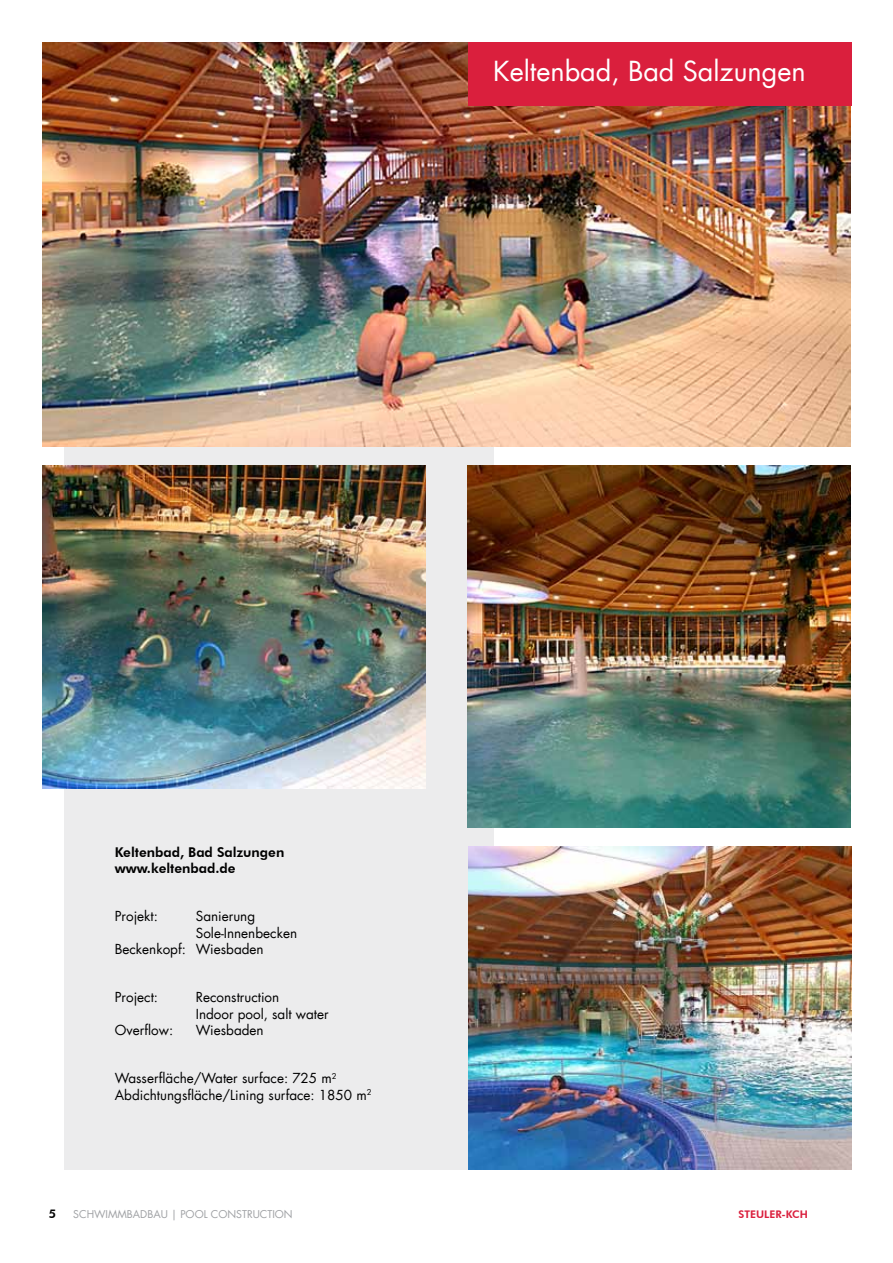
<style>
.page{position:relative;width:893px;height:1263px;background:#fff}
.page>*{position:absolute;margin:0;border:0;box-sizing:border-box;transform-origin:0 0}
.t1{font:27px "Futura LT";color:#fff}
.t2{font:13.5px/16.2px "Futura LT";color:#000}
.t3{font:800 13.5px/16.2px "Futura BT";color:#000}
.t4{font:800 12px "Futura BT";color:#000}
.t5{font:10.5px "Futura LT";color:#9fa1a4}
.t6{font:800 10.5px "Futura BT";color:#da1f3d}
</style>
<div class="page">
<div style="left:64px;top:425px;width:429px;height:744px;background:#ececed"></div>
<img style="left:43px;top:43px;width:807px;height:403px">
<img style="left:43px;top:466px;width:382px;height:323px">
<img style="left:468px;top:466px;width:382px;height:361px">
<div style="left:468px;top:43px;width:383px;height:63px;background:#da1f3d"></div>
<img style="left:468px;top:846px;width:383px;height:323px">
<h1 class="t1" style="left:493px;top:54px;width:314px">Keltenbad, Bad Salzungen</h1>
<p class="t3" style="left:115px;top:843px;width:171px">Keltenbad, Bad Salzungen www.keltenbad.de</p>
<p class="t2" style="left:115px;top:908px;width:45px">Projekt:</p>
<p class="t2" style="left:196px;top:908px;width:61px">Sanierung</p>
<p class="t2" style="left:196px;top:924px;width:103px">Sole-Innenbecken</p>
<p class="t2" style="left:115px;top:941px;width:150px">Beckenkopf: Wiesbaden</p>
<p class="t2" style="left:115px;top:989px;width:45px">Project:</p>
<p class="t2" style="left:196px;top:989px;width:134px">Reconstruction<br>Indoor pool, salt water</p>
<p class="t2" style="left:115px;top:1022px;width:60px">Overflow:</p>
<p class="t2" style="left:196px;top:1022px;width:69px">Wiesbaden</p>
<p class="t2" style="left:115px;top:1070px;width:258px">Wasserfläche/Water surface: 725 m<sup>2<br></sup>Abdichtungsfläche/Lining surface: 1850 m<sup>2</sup></p>
<p class="t4" style="left:49px;top:1207px;width:9px">5</p>
<p class="t5" style="left:73px;top:1208px;width:121px">SCHWIMMBADBAU | Pool</p>
<p class="t5" style="left:211px;top:1208px;width:17px">Cons</p>
<p class="t5" style="left:242px;top:1208px;width:13px">truc</p>
<p class="t5" style="left:267px;top:1208px;width:13px">tion</p>
<p class="t6" style="left:738px;top:1208px;width:71px">STEULER-KCH</p>
</div>
